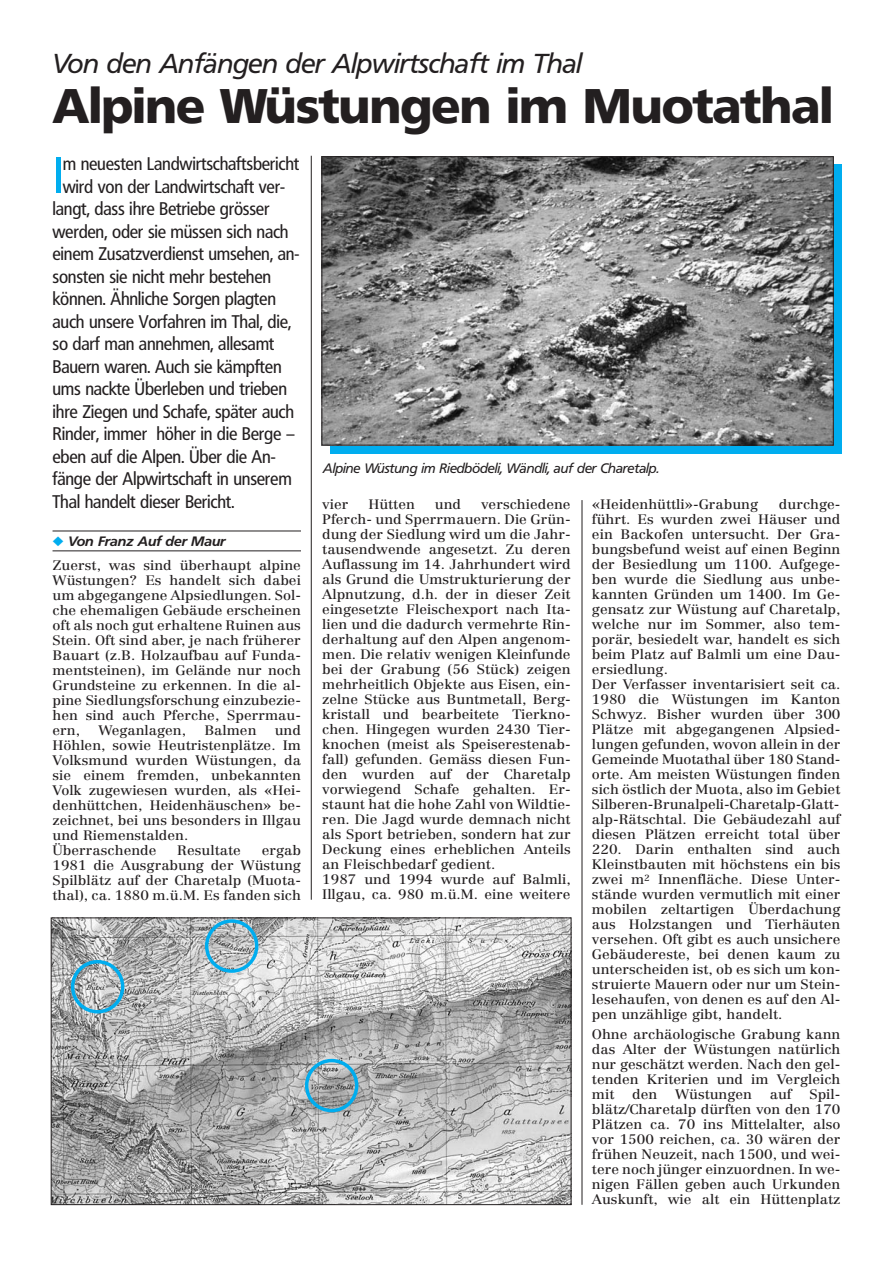
<style>
.page{position:relative;width:893px;height:1263px;background:#fff}
.page>*{position:absolute;margin:0;border:0;box-sizing:border-box;transform-origin:0 0}
.t1{font:condensed 49.8px "FR23";color:#00adef;scale:1.05 1}
.t2{font:700 48px "FR23";letter-spacing:-.01em;color:#231f20}
.t3{font:italic 27px "FR23";color:#231f20}
.t4{font:condensed 18px "FR23";color:#231f20;scale:1.05 1}
.t5{font:13.5px/15px "Centennial";color:#231f20;text-align:justify;scale:1.07 1}
.t6{font:italic 13.5px "FR23";color:#231f20}
.t7{font:italic 500 13.5px "FR23";color:#231f20;scale:1.07 1}
.s1{color:#00adef}
</style>
<div class="page">
<hr style="left:53px;top:531px;width:248px;height:1px;background:#231f20">
<hr style="left:53px;top:550px;width:248px;height:1px;background:#231f20">
<div style="left:330px;top:164px;width:512px;height:290px;background:#00adef"></div>
<img style="left:324px;top:159px;width:507px;height:284px">
<div style="left:322px;top:157px;width:511px;height:288px;border:1px solid #231f20"></div>
<img style="left:53px;top:920px;width:516px;height:283px">
<div style="left:51px;top:918px;width:520px;height:287px;border:1px solid #231f20"></div>
<svg style="left:305px;top:1059px;width:53px;height:53px;background:#84a6b2"></svg>
<svg style="left:205px;top:919px;width:53px;height:54px;background:#94b5c2"></svg>
<svg style="left:71px;top:960px;width:53px;height:53px;background:#91b2bf"></svg>
<hr style="left:311px;top:156px;width:1px;height:744px;background:#231f20">
<hr style="left:582px;top:500px;width:1px;height:705px;background:#231f20">
<h3 class="t3" style="left:53px;top:52px;width:531px">Von den Anfängen der Alpwirtschaft im Thal</h3>
<h2 class="t2" style="left:53px;top:87px;width:782px">Alpine Wüstungen im Muotathal</h2>
<h1 class="t1" style="left:53px;top:154px;width:11px">I</h1>
<h3 class="t4" style="left:63px;top:156px;width:227px">m neuesten Landwirtschaftsbericht</h3>
<h3 class="t4" style="left:63px;top:179px;width:213px">wird von der Landwirtschaft ver-</h3>
<h3 class="t4" style="left:53px;top:201px;width:208px">langt, dass ihre Betriebe grösser</h3>
<h3 class="t4" style="left:53px;top:224px;width:226px">werden, oder sie müssen sich nach</h3>
<h3 class="t4" style="left:53px;top:246px;width:237px">einem Zusatzverdienst umsehen, an-</h3>
<h3 class="t4" style="left:53px;top:269px;width:209px">sonsten sie nicht mehr bestehen</h3>
<h3 class="t4" style="left:53px;top:291px;width:214px">können. Ähnliche Sorgen plagten</h3>
<h3 class="t4" style="left:53px;top:314px;width:229px">auch unsere Vorfahren im Thal, die,</h3>
<h3 class="t4" style="left:53px;top:336px;width:213px">so darf man annehmen, allesamt</h3>
<h3 class="t4" style="left:53px;top:359px;width:220px">Bauern waren. Auch sie kämpften</h3>
<h3 class="t4" style="left:53px;top:381px;width:225px">ums nackte Überleben und trieben</h3>
<h3 class="t4" style="left:53px;top:404px;width:231px">ihre Ziegen und Schafe, später auch</h3>
<h3 class="t4" style="left:53px;top:426px;width:232px">Rinder, immer höher in die Berge –</h3>
<h3 class="t4" style="left:53px;top:449px;width:214px">eben auf die Alpen. Über die An-</h3>
<h3 class="t4" style="left:53px;top:471px;width:229px">fänge der Alpwirtschaft in unserem</h3>
<h3 class="t4" style="left:53px;top:494px;width:175px">Thal handelt dieser Bericht.</h3>
<p class="t7" style="left:53px;top:536px;width:163px"><span class="s1">◆</span> Von Franz Auf der Maur</p>
<p class="t5" style="left:53px;top:559px;width:234px">Zuerst, was sind überhaupt alpine Wüstungen? Es handelt sich dabei um abgegangene Alpsiedlungen. Sol&shy;che ehemaligen Gebäude erscheinen oft als noch gut erhaltene Ruinen aus Stein. Oft sind aber, je nach früherer Bauart (z.B. Holzaufbau auf Funda&shy;mentsteinen), im Gelände nur noch Grundsteine zu erkennen. In die al&shy;pine Siedlungsforschung einzubezie&shy;hen sind auch Pferche, Sperrmau&shy;ern,</p>
<p class="t6" style="left:323px;top:463px;width:337px">Alpine Wüstung im Riedbödeli, Wändli, auf der Charetalp.</p>
<p class="t5" style="left:322px;top:498px;width:234px;text-align:left;text-indent:159px">verschiedene Pferch- und Sperrmauern. Die Grün&shy;dung der Siedlung wird um die Jahr&shy;tausendwende angesetzt. Zu deren Auflassung im 14. Jahrhundert wird als Grund die Umstrukturierung der Alpnutzung, d.h. der in dieser Zeit eingesetzte Fleischexport nach Ita&shy;lien und die dadurch vermehrte Rin&shy;derhaltung auf den Alpen angenom&shy;men. Die relativ wenigen Kleinfunde bei der Grabung (56 Stück) zeigen mehrheitlich Objekte aus Eisen, ein&shy;zelne Stücke aus Buntmetall, Berg&shy;kristall und bearbeitete Tierkno&shy;chen. Hingegen wurden 2430 Tier&shy;knochen (meist als Speiserestenab&shy;fall) gefunden. Gemäss diesen Fun&shy;den wurden auf der Charetalp vorwiegend Schafe gehalten. Er&shy;staunt hat die hohe Zahl von Wildtie&shy;ren. Die Jagd wurde demnach nicht als Sport betrieben, sondern hat zur Deckung eines erheblichen Anteils an Fleischbedarf gedient.<br>1987 und 1994 wurde auf Balmli, Illgau, ca. 980 m.ü.M. eine weitere</p>
<p class="t5" style="left:592px;top:498px;width:157px">«Heidenhüttli»-Grabung</p>
<p class="t5" style="left:592px;top:498px;width:234px;text-align:left;text-indent:187px">durchge&shy;führt. Es wurden zwei Häuser und ein Backofen untersucht. Der Gra&shy;bungsbefund weist auf einen Beginn der Besiedlung um 1100. Aufgege&shy;ben wurde die Siedlung aus unbe&shy;kannten Gründen um 1400. Im Ge&shy;gensatz zur Wüstung auf Charetalp, welche nur im Sommer, also tem&shy;porär, besiedelt war, handelt es sich beim Platz auf Balmli um eine Dau&shy;ersiedlung.<br>Der Verfasser inventarisiert seit ca.<br>1980 die Wüstungen im Kanton<br>Schwyz. Bisher wurden über 300<br>Plätze mit abgegangenen Alpsied&shy;lungen gefunden, wovon allein in der<br>Gemeinde Muotathal über 180 Stand&shy;orte. Am meisten Wüstungen finden sich östlich der Muota, also im Gebiet<br>Silberen-Brunalpeli-Charetalp-Glatt&shy;alp-Rätschtal. Die Gebäudezahl auf diesen Plätzen erreicht total über<br>220. Darin enthalten sind auch<br>Kleinstbauten mit höchstens ein bis zwei m<sup>2</sup> Innenfläche. Diese Unter&shy;stände wurden vermutlich mit einer mobilen zeltartigen Überdachung aus Holzstangen und Tierhäuten versehen. Oft gibt es auch unsichere<br>Gebäudereste, bei denen kaum zu unterscheiden ist, ob es sich um kon&shy;struierte Mauern oder nur um Stein&shy;lesehaufen, von denen es auf den Al&shy;pen unzählige gibt, handelt.</p>
<p class="t5" style="left:592px;top:1028px;width:234px">Ohne archäologische Grabung kann das Alter der Wüstungen natürlich nur geschätzt werden. Nach den gel&shy;tenden Kriterien und im Vergleich mit</p>
<p class="t5" style="left:322px;top:498px;width:26px">vier</p>
<p class="t5" style="left:368px;top:498px;width:45px">Hütten</p>
<p class="t5" style="left:435px;top:498px;width:26px">und</p>
<p class="t5" style="left:53px;top:724px;width:234px;text-align:left;text-indent:222px">und<br>Höhlen, sowie Heutristenplätze. Im<br>Volksmund wurden Wüstungen, da sie einem fremden, unbekannten<br>Volk zugewiesen wurden, als «Hei&shy;denhüttchen, Heidenhäuschen» be&shy;zeichnet, bei uns besonders in Illgau und Riemenstalden.<br>Überraschende</p>
<p class="t5" style="left:98px;top:724px;width:83px">Weganlagen,</p>
<p class="t5" style="left:204px;top:724px;width:50px">Balmen</p>
<p class="t5" style="left:53px;top:844px;width:234px;text-indent:209px">ergab 1981 die Ausgrabung der Wüstung Spilblätz auf der Charetalp (Muota&shy;thal), ca. 1880 m.ü.M. Es fanden sich</p>
<p class="t5" style="left:177px;top:844px;width:61px">Resultate</p>
<p class="t5" style="left:632px;top:1088px;width:25px">den</p>
<p class="t5" style="left:675px;top:1088px;width:73px">Wüstungen</p>
<p class="t5" style="left:770px;top:1088px;width:22px">auf</p>
<p class="t5" style="left:592px;top:1088px;width:234px;text-indent:217px">Spil&shy;blätz/Charetalp dürften von den 170<br>Plätzen ca. 70 ins Mittelalter, also vor 1500 reichen, ca. 30 wären der frühen Neuzeit, nach 1500, und wei&shy;tere noch jünger einzuordnen. In we&shy;nigen Fällen geben auch Urkunden Auskunft, wie alt ein Hüttenplatz</p>
</div>
